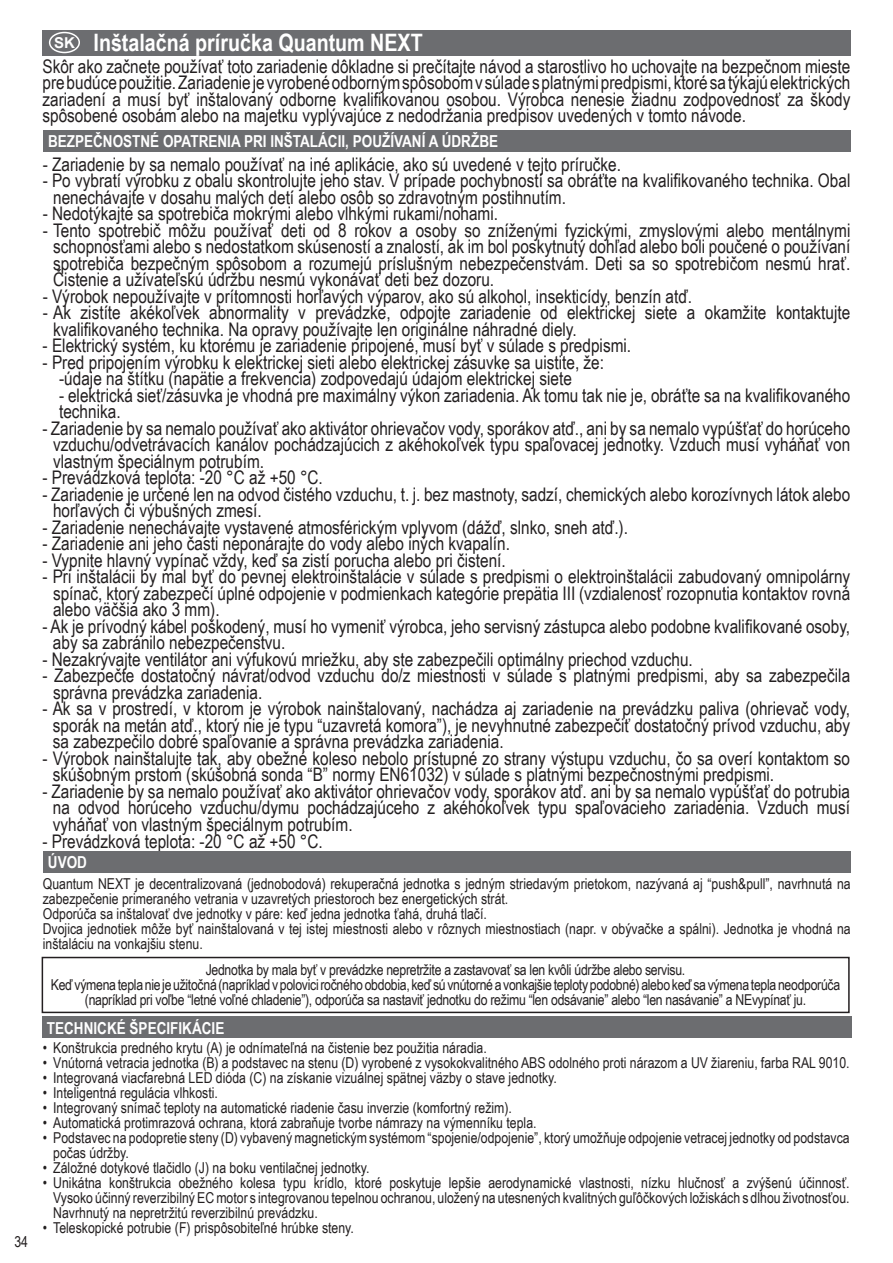
<style>
.page{position:relative;width:893px;height:1263px;background:#fff}
.page>*{position:absolute;margin:0;border:0;box-sizing:border-box;transform-origin:0 0}
.t1{font:700 24px "Arial Narrow";color:#fff}
.t2{font:18.75px/16.5px "Arial Narrow";color:#231f20}
.t3{font:700 16.5px "Arial Narrow";color:#fff}
.t4{font:15px/15px "Arial Narrow";color:#231f20}
.t5{font:15px/15px "Arial Narrow";letter-spacing:-.02em;color:#231f20;text-align:center}
.t6{font:700 15px "Arial";color:#fff}
</style>
<div class="page">
<div style="left:43px;top:30px;width:808px;height:25px;background:#6c6d70"></div>
<div style="left:43px;top:131px;width:808px;height:21px;background:#6c6d70"></div>
<div style="left:43px;top:852px;width:808px;height:21px;background:#6c6d70"></div>
<div style="left:42px;top:957px;width:808px;height:56px;border:2px solid #231f20"></div>
<div style="left:42px;top:1017px;width:809px;height:21px;background:#6c6d70"></div>
<div style="left:49px;top:32px;width:31px;height:21px;border:2px solid #fff;border-radius:50%"></div>
<p class="t4" style="left:14px;top:1234px;width:15px">34</p>
<p class="t6" style="left:54px;top:32px;width:12px">SK</p>
<p class="t1" style="left:94px;top:24px;width:331px">Inštalačná príručka Quantum NEXT</p>
<p class="t2" style="left:42px;top:57px;width:809px;text-align:justify">Skôr ako začnete používať toto zariadenie dôkladne si prečítajte návod a starostlivo ho uchovajte na bezpečnom mieste prebudúcepoužitie.Zariadeniejevyrobenéodbornýmspôsobomvsúladesplatnýmipredpismi,ktorésatýkajúelektrických zariadení a musí byť inštalovaný odborne kvalifikovanou osobou. Výrobca nenesie žiadnu zodpovednosť za škody spôsobené osobám alebo na majetku vyplývajúce z nedodržania predpisov uvedených v tomto návode.</p>
<p class="t3" style="left:48px;top:129px;width:450px">BEZPEČNOSTNÉ OPATRENIA PRI INŠTALÁCII, POUŽÍVANÍ A ÚDRŽBE</p>
<p class="t2" style="left:43px;top:155px;width:580px">- Zariadenie by sa nemalo používať na iné aplikácie, ako sú uvedené v tejto príručke.</p>
<p class="t2" style="left:53px;top:172px;width:799px;text-indent:-11px">- Po vybratí výrobku z obalu skontrolujte jeho stav. V prípade pochybností sa obráťte na kvalifi kovaného technika. Obal nenechávajte v dosahu malých detí alebo osôb so zdravotným postihnutím.</p>
<p class="t2" style="left:43px;top:205px;width:457px">- Nedotýkajte sa spotrebiča mokrými alebo vlhkými rukami/nohami.</p>
<p class="t2" style="left:53px;top:221px;width:799px;text-align:justify;text-indent:-10px">- Tento spotrebič môžu používať deti od 8 rokov a osoby so zníženými fyzickými, zmyslovými alebo mentálnymi schopnosťami alebo s nedostatkom skúseností a znalostí, ak im bol poskytnutý dohľad alebo boli poučené o používaní spotrebiča bezpečným spôsobom a rozumejú príslušným nebezpečenstvám. Deti sa so spotrebičom nesmú hrať.<br>Čistenie a užívateľskú údržbu nesmú vykonávať deti bez dozoru.</p>
<p class="t2" style="left:43px;top:287px;width:651px">- Výrobok nepoužívajte v prítomnosti horľavých výparov, ako sú alkohol, insekticídy, benzín atď.</p>
<p class="t2" style="left:53px;top:304px;width:799px;text-indent:-10px">- Ak zistíte akékoľvek abnormality v prevádzke, odpojte zariadenie od elektrickej siete a okamžite kontaktujte kvalifikovaného technika. Na opravy používajte len originálne náhradné diely.</p>
<p class="t2" style="left:43px;top:337px;width:590px">- Elektrický systém, ku ktorému je zariadenie pripojené, musí byť v súlade s predpismi.</p>
<p class="t2" style="left:59px;top:353px;width:546px;text-indent:-16px">- Pred pripojením výrobku k elektrickej sieti alebo elektrickej zásuvke sa uistite, že: -údaje na štítku (napätie a frekvencia) zodpovedajú údajom elektrickej siete</p>
<p class="t2" style="left:59px;top:386px;width:793px">- elektrická sieť/zásuvka je vhodná pre maximálny výkon zariadenia. Ak tomu tak nie je, obráťte sa na kvalifikovaného technika.</p>
<p class="t2" style="left:53px;top:419px;width:799px;text-align:justify;text-indent:-10px">- Zariadenie by sa nemalo používať ako aktivátor ohrievačov vody, sporákov atď., ani by sa nemalo vypúšťať do horúceho vzduchu/odvetrávacích kanálov pochádzajúcich z akéhokoľvek typu spaľovacej jednotky. Vzduch musí vyháňať von vlastným špeciálnym potrubím.</p>
<p class="t2" style="left:43px;top:469px;width:282px">- Prevádzková teplota: -20 °C až +50 °C.</p>
<p class="t2" style="left:53px;top:485px;width:799px;text-indent:-10px">- Zariadenie je určené len na odvod čistého vzduchu, t. j. bez mastnoty, sadzí, chemických alebo korozívnych látok alebo horľavých či výbušných zmesí.</p>
<p class="t2" style="left:42px;top:518px;width:587px">- Zariadenie nenechávajte vystavené atmosférickým vplyvom (dážď, slnko, sneh atď.).</p>
<p class="t2" style="left:42px;top:535px;width:469px">- Zariadenie ani jeho časti neponárajte do vody alebo iných kvapalín.</p>
<p class="t2" style="left:42px;top:551px;width:465px">- Vypnite hlavný vypínač vždy, keď sa zistí porucha alebo pri čistení.</p>
<p class="t2" style="left:53px;top:568px;width:799px;text-align:justify;text-indent:-10px">- Pri inštalácii by mal byť do pevnej elektroinštalácie v súlade s predpismi o elektroinštalácii zabudovaný omnipolárny spínač, ktorý zabezpečí úplné odpojenie v podmienkach kategórie prepätia III (vzdialenosť rozopnutia kontaktov rovná alebo väčšia ako 3 mm).</p>
<p class="t2" style="left:53px;top:617px;width:799px;text-indent:-10px">- Ak je prívodný kábel poškodený, musí ho vymeniť výrobca, jeho servisný zástupca alebo podobne kvalifikované osoby, aby sa zabránilo nebezpečenstvu.</p>
<p class="t2" style="left:42px;top:650px;width:652px">- Nezakrývajte ventilátor ani výfukovú mriežku, aby ste zabezpečili optimálny priechod vzduchu.</p>
<p class="t2" style="left:53px;top:667px;width:799px;text-indent:-11px">- Zabezpečte dostatočný návrat/odvod vzduchu do/z miestnosti v súlade s platnými predpismi, aby sa zabezpečila správna prevádzka zariadenia.</p>
<p class="t2" style="left:53px;top:700px;width:799px;text-align:justify;text-indent:-10px">- Ak sa v prostredí, v ktorom je výrobok nainštalovaný, nachádza aj zariadenie na prevádzku paliva (ohrievač vody, sporák na metán atď., ktorý nie je typu “uzavretá komora”), je nevyhnutné zabezpečiť dostatočný prívod vzduchu, aby sa zabezpečilo dobré spaľovanie a správna prevádzka zariadenia.</p>
<p class="t2" style="left:53px;top:749px;width:799px;text-indent:-10px">- Výrobok nainštalujte tak, aby obežné koleso nebolo prístupné zo strany výstupu vzduchu, čo sa overí kontaktom so skúšobným prstom (skúšobná sonda “B” normy EN61032) v súlade s platnými bezpečnostnými predpismi.</p>
<p class="t2" style="left:53px;top:782px;width:799px;text-align:justify;text-indent:-10px">- Zariadenie by sa nemalo používať ako aktivátor ohrievačov vody, sporákov atď. ani by sa nemalo vypúšťať do potrubia na odvod horúceho vzduchu/dymu pochádzajúceho z akéhokoľvek typu spaľovacieho zariadenia. Vzduch musí vyháňať von vlastným špeciálnym potrubím.</p>
<p class="t2" style="left:42px;top:832px;width:282px">- Prevádzková teplota: -20 °C až +50 °C.</p>
<p class="t3" style="left:48px;top:850px;width:41px">ÚVOD</p>
<p class="t4" style="left:43px;top:876px;width:809px">Quantum NEXT je decentralizovaná (jednobodová) rekuperačná jednotka s jedným striedavým prietokom, nazývaná aj “push&amp;pull”, navrhnutá na zabezpečenie primeraného vetrania v uzavretých priestoroch bez energetických strát.<br>Odporúča sa inštalovať dve jednotky v páre: keď jedna jednotka ťahá, druhá tlačí.<br>Dvojica jednotiek môže byť nainštalovaná v tej istej miestnosti alebo v rôznych miestnostiach (napr. v obývačke a spálni). Jednotka je vhodná na inštaláciu na vonkajšiu stenu.</p>
<p class="t5" style="left:51px;top:961px;width:791px">Jednotka by mala byť v prevádzke nepretržite a zastavovať sa len kvôli údržbe alebo servisu.<br>Keďvýmenateplaniejeužitočná(napríkladvpoloviciročnéhoobdobia, keďsúvnútornéavonkajšieteplotypodobné)alebokeďsavýmenateplaneodporúča (napríklad pri voľbe “letné voľné chladenie”), odporúča sa nastaviť jednotku do režimu “len odsávanie” alebo “len nasávanie” a NEvypínať ju.</p>
<p class="t3" style="left:47px;top:1016px;width:172px">TECHNICKÉ ŠPECIFIKÁCIE</p>
<p class="t4" style="left:43px;top:1040px;width:446px">• Konštrukcia predného krytu (A) je odnímateľná na čistenie bez použitia náradia.</p>
<p class="t4" style="left:43px;top:1055px;width:808px">• Vnútorná vetracia jednotka (B) a podstavec na stenu (D) vyrobené z vysokokvalitného ABS odolného proti nárazom a UV žiareniu, farba RAL 9010.</p>
<p class="t4" style="left:43px;top:1070px;width:516px">• Integrovaná viacfarebná LED dióda (C) na získanie vizuálnej spätnej väzby o stave jednotky.</p>
<p class="t4" style="left:43px;top:1085px;width:177px">• Inteligentná regulácia vlhkosti.</p>
<p class="t4" style="left:43px;top:1100px;width:471px">• Integrovaný snímač teploty na automatické riadenie času inverzie (komfortný režim).</p>
<p class="t4" style="left:43px;top:1115px;width:495px">• Automatická protimrazová ochrana, ktorá zabraňuje tvorbe námrazy na výmenníku tepla.</p>
<p class="t4" style="left:53px;top:1130px;width:798px;text-indent:-11px">• Podstavec na podopretie steny (D) vybavenýmagnetickýmsystémom“spojenie/odpojenie”, ktorý umožňuje odpojenie vetracej jednotky od podstavca počas údržby.</p>
<p class="t4" style="left:43px;top:1160px;width:328px">• Záložné dotykové tlačidlo (J) na boku ventilačnej jednotky.</p>
<p class="t4" style="left:53px;top:1175px;width:798px;text-align:justify;text-indent:-10px">• Unikátna konštrukcia obežného kolesa typu krídlo, ktoré poskytuje lepšie aerodynamické vlastnosti, nízku hlučnosť a zvýšenú účinnosť.<br>Vysoko účinný reverzibilný ECmotor s integrovanou tepelnou ochranou, uložený na utesnených kvalitných guľôčkových ložiskách s dlhou životnosťou.<br>Navrhnutý na nepretržitú reverzibilnú prevádzku.</p>
<p class="t4" style="left:43px;top:1220px;width:313px">• Teleskopické potrubie (F) prispôsobiteľné hrúbke steny.</p>
</div>
